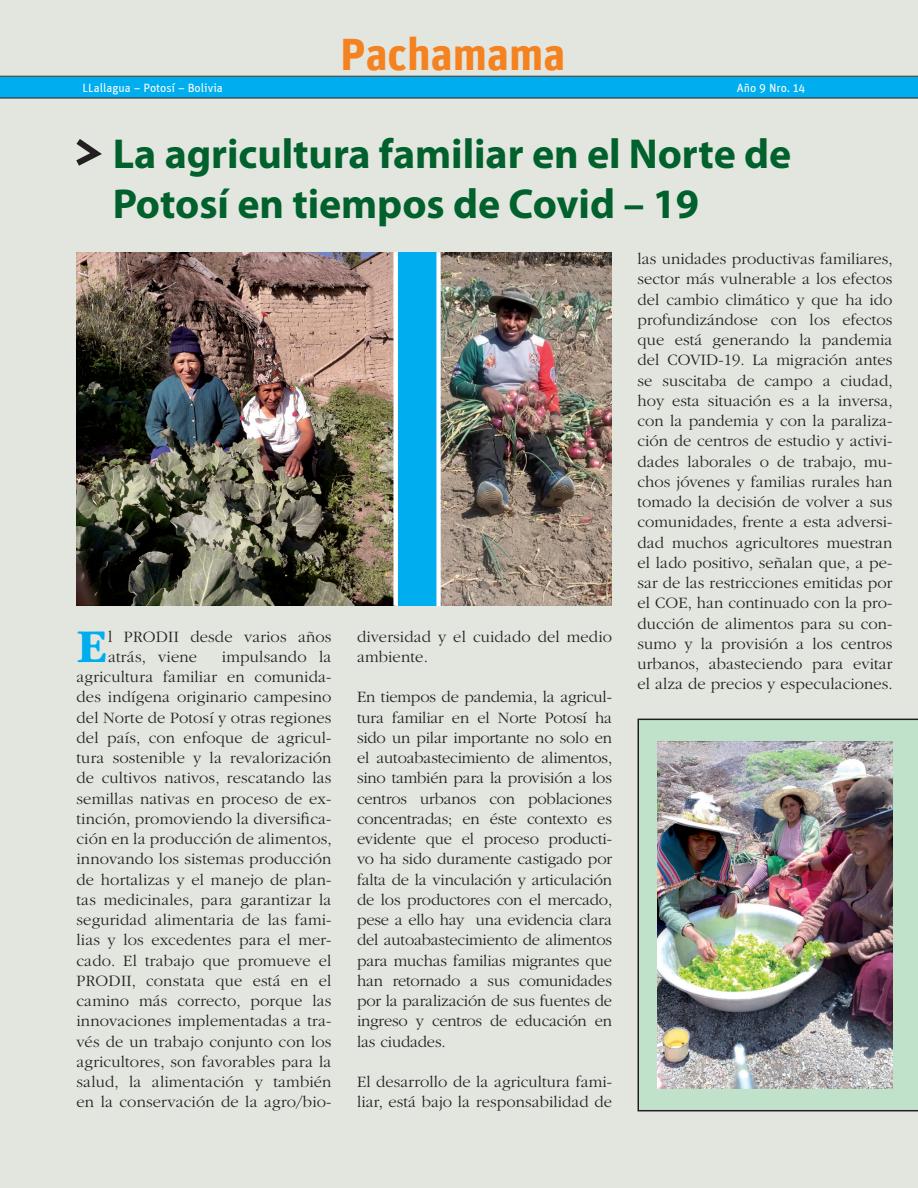
<style>
.page{position:relative;width:918px;height:1188px;background:#e2e6df}
.page>*{position:absolute;margin:0;border:0;box-sizing:border-box;transform-origin:0 0}
.Texto_principal_prim{font:700 49.05px "ITC Garamond Std";color:#00aeef}
.t1{font:700 45.45px "Unit";color:#f58220}
.titulo_principal{font:700 42px/50.4px "Myriad Pro";color:#00612d}
.TEXTO_PRINCIPAL{font:300 16.5px/20.2px "ITC Garamond Std";letter-spacing:.005em;color:#231f20;text-align:justify}
.Texto_principal_prim-2{font:300 16.5px/20.2px "ITC Garamond Std";letter-spacing:.01em;color:#231f20}
.t2{font:12px "Unit";color:#fff}
</style>
<div class="page">
<div style="left:0;top:77px;width:918px;height:21px;background:#00aeef"></div>
<hr style="left:0;top:76px;width:918px;height:1px;background:#231f20">
<hr style="left:0;top:98px;width:918px;height:1px;background:#231f20">
<div style="left:638px;top:719px;width:280px;height:392px;background:#c0e2ca"></div>
<svg style="left:76px;top:139px;width:26px;height:27px"></svg>
<img style="left:441px;top:252px;width:171px;height:354px">
<img style="left:77px;top:252px;width:316px;height:354px">
<div style="left:398px;top:252px;width:42px;height:354px;background:#00aeef"></div>
<div style="left:393px;top:252px;width:5px;height:354px;background:#fff"></div>
<div style="left:436px;top:252px;width:5px;height:354px;background:#fff"></div>
<img style="left:657px;top:741px;width:235px;height:348px">
<p class="t1" style="left:340px;top:26px;width:227px">Pachamama</p>
<p class="t2" style="left:83px;top:81px;width:142px">LLallagua – Potosí – Bolivia</p>
<p class="t2" style="left:737px;top:81px;width:70px">Año 9 Nro. 14</p>
<p class="titulo_principal" style="left:113px;top:127px;width:680px">La agricultura familiar en el Norte de<br>Potosí en tiempos de Covid – 19</p>
<p class="Texto_principal_prim" style="left:77px;top:619px;width:33px">E</p>
<p class="Texto_principal_prim-2" style="left:108px;top:627px;width:225px">l PRODII desde varios años atrás, viene</p>
<p class="Texto_principal_prim-2" style="left:77px;top:647px;width:257px;text-align:justify;text-indent:145px">impulsando la agricultura familiar en comunida&shy;des indígena originario campesino del Norte de Potosí y otras regiones del país, con enfoque de agricul&shy;tura sostenible y la revalorización de cultivos nativos, rescatando las semillas nativas en proceso de ex&shy;tinción, promoviendo la diversifica&shy;ción en la producción de alimentos, innovando los sistemas producción de hortalizas y el manejo de plan&shy;tas medicinales, para garantizar la seguridad alimentaria de las fami&shy;lias y los excedentes para el mer&shy;cado. El trabajo que promueve el PRODII, constata que está en el camino más correcto, porque las innovaciones implementadas a tra&shy;vés de un trabajo conjunto con los agricultores, son favorables para la salud, la alimentación y también en la conservación de la agro/bio-</p>
<p class="Texto_principal_prim-2" style="left:357px;top:627px;width:257px">diversidad y el cuidado del medio ambiente.</p>
<p class="TEXTO_PRINCIPAL" style="left:357px;top:687px;width:257px">En tiempos de pandemia, la agricul&shy;tura familiar en el Norte Potosí ha sido un pilar importante no solo en el autoabastecimiento de alimentos, sino también para la provisión a los centros urbanos con poblaciones concentradas; en éste contexto es evidente que el proceso producti&shy;vo ha sido duramente castigado por falta de la vinculación y articulación de los productores con el mercado, pese a ello hay una evidencia clara del autoabastecimiento de alimentos para muchas familias migrantes que han retornado a sus comunidades por la paralización de sus fuentes de ingreso y centros de educación en las ciudades.</p>
<p class="TEXTO_PRINCIPAL" style="left:357px;top:1072px;width:257px">El desarrollo de la agricultura fami&shy;liar, está bajo la responsabilidad de</p>
<p class="TEXTO_PRINCIPAL" style="left:638px;top:249px;width:257px">las unidades productivas familiares, sector más vulnerable a los efectos del cambio climático y que ha ido profundizándose con los efectos que está generando la pandemia del COVID-19. La migración antes se suscitaba de campo a ciudad, hoy esta situación es a la inversa, con la pandemia y con la paraliza&shy;ción de centros de estudio y activi&shy;dades laborales o de trabajo, mu&shy;chos jóvenes y familias rurales han tomado la decisión de volver a sus comunidades, frente a esta adversi&shy;dad muchos agricultores muestran el lado positivo, señalan que, a pe&shy;sar de las restricciones emitidas por el COE, han continuado con la pro&shy;ducción de alimentos para su con&shy;sumo y la provisión a los centros urbanos, abasteciendo para evitar el alza de precios y especulaciones.</p>
</div>
